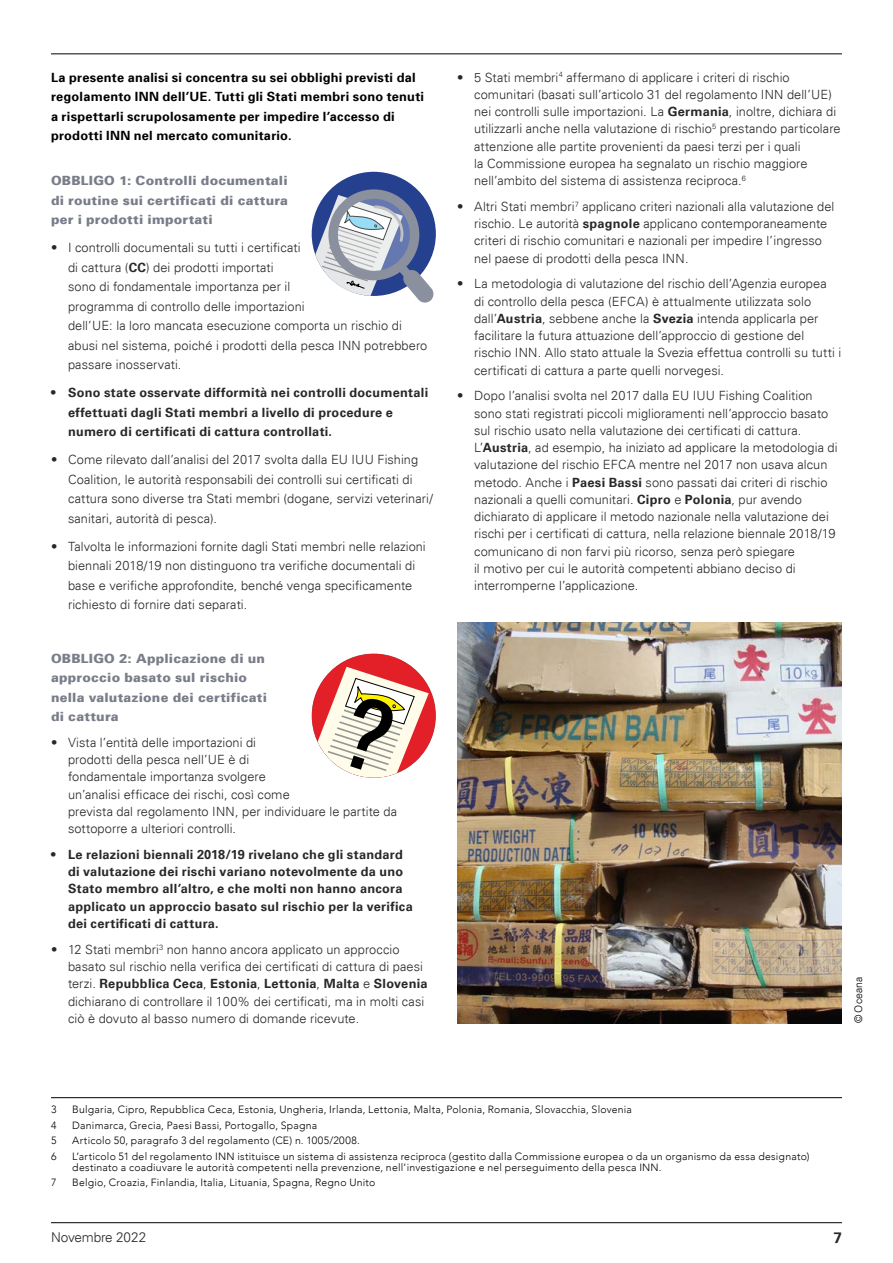
<style>
.page{position:relative;width:893px;height:1263px;background:#fff}
.page>*{position:absolute;margin:0;border:0;box-sizing:border-box;transform-origin:0 0}
.t1{font:700 15px "Univers";color:#282827}
.t2{font:300 13.5px "Univers";letter-spacing:-.01em;color:#282827}
.t3{font:300 12.75px/17.2px "Univers";letter-spacing:.005em;color:#282827}
.t4{font:700 12.75px/17.2px "Univers";letter-spacing:.02em;color:#282827}
.t5{font:700 12.75px/19.5px "Univers 65";letter-spacing:.02em;color:#000}
.t6{font:900 12.75px/19.5px "Univers 75";letter-spacing:.02em;color:#797d89;text-align:justify}
.t7{font:300 10.5px/11.2px "Avenir";letter-spacing:.025em;color:#000}
.t8{font:300 10.5px "Univers";letter-spacing:-.005em;color:#000}
.s1{font-weight:700}
</style>
<div class="page">
<hr style="left:51px;top:53px;width:791px;height:1px;background:#000">
<hr style="left:51px;top:1222px;width:791px;height:1px;background:#000">
<hr style="left:51px;top:1097px;width:791px;height:1px;background:#000">
<div style="left:312px;top:172px;width:124px;height:124px;background:#25408f;border-radius:50%"></div>
<div style="left:328px;top:189px;width:91px;height:91px;border:9px solid #8b909e;border-radius:50%"></div>
<svg style="left:315px;top:195px;width:120px;height:108px"></svg>
<div style="left:312px;top:654px;width:124px;height:124px;background:#e31f27;border-radius:50%"></div>
<svg style="left:318px;top:667px;width:111px;height:111px"></svg>
<img style="left:457px;top:623px;width:385px;height:400px">
<p class="t5" style="left:51px;top:67px;width:375px">La presente analisi si concentra su sei obblighi previsti dal regolamento INN dell’UE. Tutti gli Stati membri sono tenuti a rispettarli scrupolosamente per impedire l’accesso di prodotti INN nel mercato comunitario.</p>
<p class="t6" style="left:51px;top:171px;width:239px">OBBLIGO 1: Controlli documentali di routine sui certificati di cattura per i prodotti importati</p>
<p class="t3" style="left:68px;top:238px;width:361px;line-height:19.5px;text-indent:-17px">• I controlli documentali su tutti i certificati<br>di cattura (<span class="s1">CC</span>) dei prodotti importati<br>sono di fondamentale importanza per il<br>programma di controllo delle importazioni<br>dell’UE: la loro mancata esecuzione comporta un rischio di abusi nel sistema, poiché i prodotti della pesca INN potrebbero passare inosservati.</p>
<p class="t4" style="left:68px;top:383px;width:362px;line-height:19.5px;text-indent:-17px">• Sono state osservate difformità nei controlli documentali effettuati dagli Stati membri a livello di procedure e numero di certificati di cattura controllati.</p>
<p class="t3" style="left:68px;top:450px;width:366px;line-height:19.5px;text-indent:-17px">• Come rilevato dall’analisi del 2017 svolta dalla EU IUU Fishing Coalition, le autorità responsabili dei controlli sui certificati di cattura sono diverse tra Stati membri (dogane, servizi veterinari/ sanitari, autorità di pesca).</p>
<p class="t3" style="left:68px;top:536px;width:359px;line-height:19.5px;text-indent:-17px">• Talvolta le informazioni fornite dagli Stati membri nelle relazioni biennali 2018/19 non distinguono tra verifiche documentali di base e verifiche approfondite, benché venga specificamente richiesto di fornire dati separati.</p>
<p class="t6" style="left:51px;top:648px;width:217px;text-align:left">OBBLIGO 2: Applicazione di un approccio basato sul rischio nella valutazione dei certificati di cattura</p>
<p class="t3" style="left:68px;top:734px;width:331px;text-indent:-17px">• Vista l’entità delle importazioni di<br>prodotti della pesca nell’UE è di<br>fondamentale importanza svolgere<br>un’analisi efficace dei rischi, così come<br>prevista dal regolamento INN, per individuare le partite da sottoporre a ulteriori controlli.</p>
<p class="t4" style="left:68px;top:846px;width:346px;text-indent:-17px">• Le relazioni biennali 2018/19 rivelano che gli standard di valutazione dei rischi variano notevolmente da uno Stato membro all’altro, e che molti non hanno ancora applicato un approccio basato sul rischio per la verifica dei certificati di cattura.</p>
<p class="t3" style="left:68px;top:941px;width:361px;text-indent:-17px">• 12 Stati membri<sup>3</sup> non hanno ancora applicato un approccio basato sul rischio nella verifica dei certificati di cattura di paesi terzi. <span class="s1">Repubblica Ceca</span>, <span class="s1">Estonia</span>, <span class="s1">Lettonia</span>, <span class="s1">Malta</span> e <span class="s1">Slovenia </span>dichiarano di controllare il 100% dei certificati, ma in molti casi ciò è dovuto al basso numero di domande ricevute.</p>
<p class="t3" style="left:474px;top:68px;width:368px;text-indent:-17px">• 5 Stati membri<sup>4</sup> affermano di applicare i criteri di rischio comunitari (basati sull’articolo 31 del regolamento INN dell’UE) nei controlli sulle importazioni. La <span class="s1">Germania</span>, inoltre, dichiara di utilizzarli anche nella valutazione di rischio<sup>5</sup> prestando particolare attenzione alle partite provenienti da paesi terzi per i quali<br>la Commissione europea ha segnalato un rischio maggiore nell’ambito del sistema di assistenza reciproca.<sup>6</sup></p>
<p class="t3" style="left:474px;top:198px;width:362px;text-indent:-17px">• Altri Stati membri<sup>7</sup> applicano criteri nazionali alla valutazione del rischio. Le autorità <span class="s1">spagnole</span> applicano contemporaneamente criteri di rischio comunitari e nazionali per impedire l’ingresso nel paese di prodotti della pesca INN.</p>
<p class="t3" style="left:474px;top:275px;width:369px;text-indent:-17px">• La metodologia di valutazione del rischio dell’Agenzia europea<br>di controllo della pesca (EFCA) è attualmente utilizzata solo dall’<span class="s1">Austria</span>, sebbene anche la <span class="s1">Svezia</span> intenda applicarla per facilitare la futura attuazione dell’approccio di gestione del rischio INN. Allo stato attuale la Svezia effettua controlli su tutti i certificati di cattura a parte quelli norvegesi.</p>
<p class="t3" style="left:474px;top:387px;width:365px;text-indent:-17px">• Dopo l’analisi svolta nel 2017 dalla EU IUU Fishing Coalition sono stati registrati piccoli miglioramenti nell’approccio basato sul rischio usato nella valutazione dei certificati di cattura.<br>L’<span class="s1">Austria</span>, ad esempio, ha iniziato ad applicare la metodologia di valutazione del rischio EFCA mentre nel 2017 non usava alcun metodo. Anche i <span class="s1">Paesi Bassi</span> sono passati dai criteri di rischio nazionali a quelli comunitari. <span class="s1">Cipro</span> e <span class="s1">Polonia</span>, pur avendo dichiarato di applicare il metodo nazionale nella valutazione dei rischi per i certificati di cattura, nella relazione biennale 2018/19 comunicano di non farvi più ricorso, senza però spiegare<br>il motivo per cui le autorità competenti abbiano deciso di interromperne l’applicazione.</p>
<p class="t8" style="left:852px;top:1023px;width:48px;rotate:-90deg">© Oceana</p>
<p class="t7" style="left:51px;top:1104px;width:7px">3</p>
<p class="t7" style="left:72px;top:1104px;width:561px">Bulgaria, Cipro, Repubblica Ceca, Estonia, Ungheria, Irlanda, Lettonia, Malta, Polonia, Romania, Slovacchia, Slovenia</p>
<p class="t7" style="left:51px;top:1119px;width:7px">4</p>
<p class="t7" style="left:72px;top:1119px;width:247px">Danimarca, Grecia, Paesi Bassi, Portogallo, Spagna</p>
<p class="t7" style="left:51px;top:1135px;width:7px">5</p>
<p class="t7" style="left:72px;top:1135px;width:289px">Articolo 50, paragrafo 3 del regolamento (CE) n. 1005/2008.</p>
<p class="t7" style="left:51px;top:1150px;width:7px">6</p>
<p class="t7" style="left:72px;top:1150px;width:739px">L’articolo 51 del regolamento INN istituisce un sistema di assistenza reciproca (gestito dalla Commissione europea o da un organismo da essa designato) destinato a coadiuvare le autorità competenti nella prevenzione, nell’investigazione e nel perseguimento della pesca INN.</p>
<p class="t7" style="left:51px;top:1177px;width:7px">7</p>
<p class="t7" style="left:72px;top:1177px;width:305px">Belgio, Croazia, Finlandia, Italia, Lituania, Spagna, Regno Unito</p>
<p class="t2" style="left:51px;top:1229px;width:97px">Novembre 2022</p>
<p class="t1" style="left:834px;top:1228px;width:10px">7</p>
</div>
